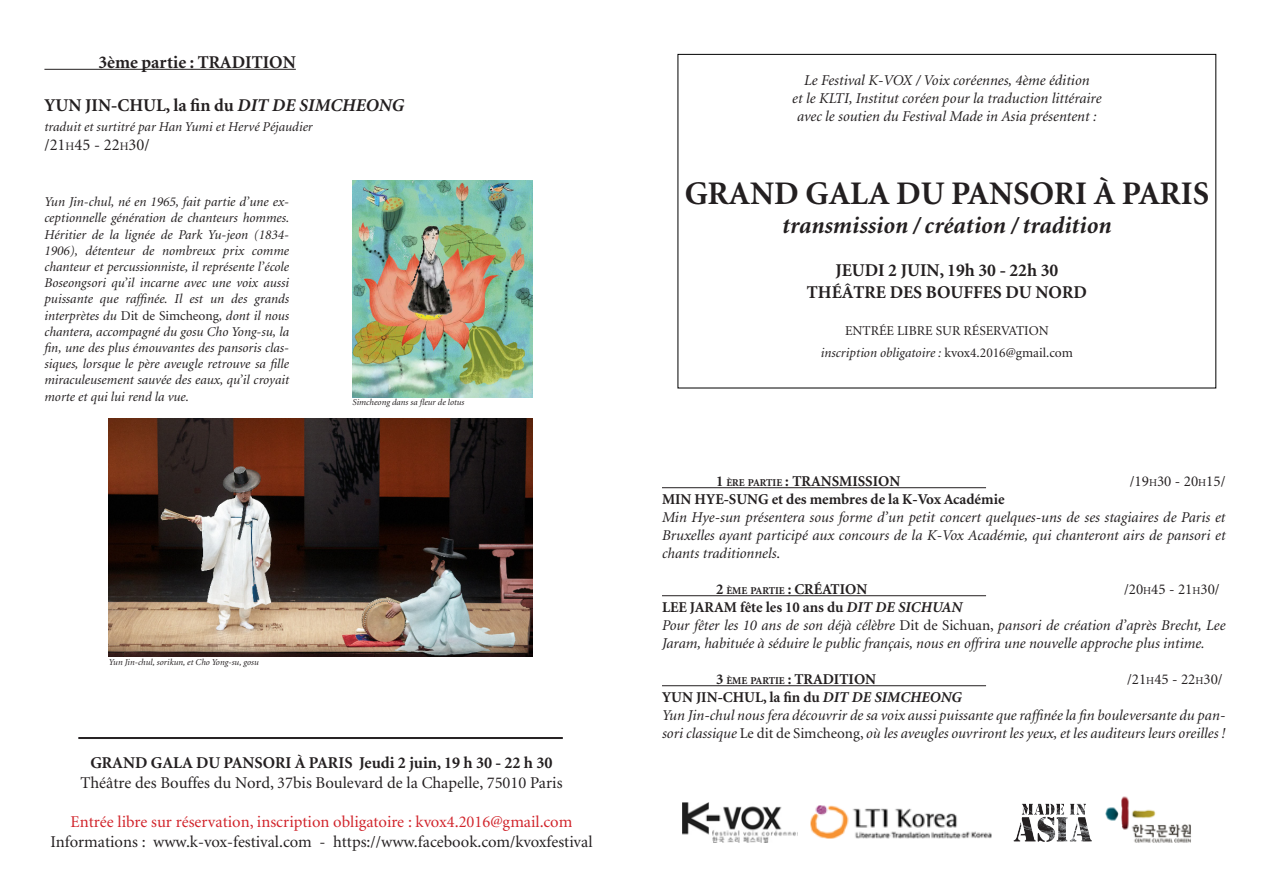
<style>
.page{position:relative;width:1263px;height:893px;background:#fff}
.page>*{position:absolute;margin:0;border:0;box-sizing:border-box;transform-origin:0 0}
.t1{font:700 33px "Minion";color:#231f20}
.t2{font:italic 700 24px "Minion";color:#231f20}
.t3{font:700 18px "Minion";color:#231f20}
.t4{font:700 18px "Minion";color:#231f20}
.t5{font:16.5px "Minion";color:#231f20}
.t6{font:16.5px "Minion";color:#d1232a}
.t7{font:700 16.5px "Minion";color:#231f20}
.t8{font:16.5px "Minion";color:#231f20}
.t9{font:italic 15px/18px "Minion";color:#231f20}
.t10{font:700 15px "Minion";color:#231f20}
.t11{font:15px "Minion";color:#231f20}
.t12{font:italic 13.5px/16.2px "Minion";color:#231f20;text-align:justify}
.t13{font:13.5px "Minion";color:#231f20}
.t14{font:700 10.5px "Minion";color:#231f20}
.t15{font:italic 9px "Minion";color:#231f20}
.s1{font-style:italic}
.s2{font-size:11.55px}
.s3{font-style:normal}
.s4{font-style:inherit}
.s5{font-size:10.5px}
.s6{font-size:15px}
</style>
<div class="page">
<hr style="left:44px;top:69px;width:252px;height:1px;background:#231f20">
<img style="left:810px;top:805px;width:182px;height:34px">
<img style="left:1105px;top:796px;width:86px;height:47px">
<img style="left:682px;top:802px;width:116px;height:41px">
<hr style="left:662px;top:487px;width:324px;height:1px;background:#231f20">
<hr style="left:662px;top:595px;width:324px;height:1px;background:#231f20">
<hr style="left:662px;top:685px;width:324px;height:1px;background:#231f20">
<img style="left:353px;top:180px;width:180px;height:218px">
<img style="left:109px;top:418px;width:423px;height:239px">
<hr style="left:78px;top:737px;width:485px;height:1px;background:#231f20">
<hr style="left:78px;top:738px;width:485px;height:1px;background:#231f20">
<img style="left:1028px;top:804px;width:58px;height:11px">
<p class="t3" style="left:98px;top:53px;width:199px">3ème partie : TRADITION</p>
<p class="t3" style="left:44px;top:96px;width:361px">YUN JIN-CHUL, la fin du <span class="s1">DIT DE SIMCHEONG</span></p>
<p class="t12" style="left:44px;top:119px;width:270px">traduit et surtitré par Han Yumi et Hervé Péjaudier</p>
<p class="t8" style="left:44px;top:137px;width:107px">/21<span class="s2">h</span>45 - 22<span class="s2">h</span>30/</p>
<p class="t12" style="left:44px;top:194px;width:246px">Yun Jin-chul, né en 1965, fait partie d’une ex&shy;ceptionnelle génération de chanteurs hommes.<br>Héritier de la lignée de Park Yu-jeon (1834- 1906), détenteur de nombreux prix comme chanteur et percussionniste, il représente l’école Boseongsori qu’il incarne avec une voix aussi puissante que raffinée. Il est un des grands interprètes du <span class="s3">Dit de Simcheong</span>, dont il nous chantera, accompagné du gosu Cho Yong-su, la fin, une des plus émouvantes des pansoris clas&shy;siques, lorsque le père aveugle retrouve sa fille miraculeusement sauvée des eaux, qu’il croyait morte et qui lui rend la vue.</p>
<p class="t15" style="left:353px;top:398px;width:113px">Simcheong dans sa fleur de lotus</p>
<p class="t15" style="left:109px;top:658px;width:151px">Yun Jin-chul, sorikun, et Cho Yong-su, gosu</p>
<p class="t7" style="left:90px;top:754px;width:464px">GRAND GALA DU PANSORI À PARIS Jeudi 2 juin, 19 h 30 - 22 h 30</p>
<p class="t5" style="left:80px;top:774px;width:484px">Théâtre des Bouffes du Nord, 37bis Boulevard de la Chapelle, 75010 Paris</p>
<p class="t6" style="left:71px;top:814px;width:503px">Entrée libre sur réservation, inscription obligatoire : kvox4.2016@gmail.com</p>
<p class="t5" style="left:50px;top:834px;width:543px">Informations : www.k-vox-festival.com - https://www.facebook.com/kvoxfestival</p>
<p class="t9" style="left:804px;top:72px;width:287px">Le Festival K-VOX / Voix coréennes, 4ème édition</p>
<p class="t9" style="left:792px;top:90px;width:311px">et le KLTI, Institut coréen pour la traduction littéraire</p>
<p class="t9" style="left:797px;top:108px;width:301px">avec le soutien du Festival Made in Asia présentent :</p>
<p class="t1" style="left:685px;top:177px;width:526px">GRAND GALA DU PANSORI À PARIS</p>
<p class="t2" style="left:782px;top:213px;width:331px">transmission / création / tradition</p>
<p class="t3" style="left:835px;top:261px;width:225px">JEUDI 2 JUIN, 19h 30 - 22h 30</p>
<p class="t4" style="left:807px;top:283px;width:282px">THÉÂTRE DES BOUFFES DU NORD</p>
<p class="t13" style="left:845px;top:324px;width:205px">ENTRÉE LIBRE SUR RÉSERVATION</p>
<p class="t12" style="left:821px;top:345px;width:254px">inscription obligatoire : <span class="s3">kvox4.2016@gmail.com</span></p>
<p class="t10" style="left:716px;top:474px;width:186px"><span class="s4">1</span> <span class="s5">ÈRE PARTIE</span> <span class="s4">:</span> TRANSMISSION</p>
<p class="t11" style="left:1130px;top:474px;width:97px">/19<span class="s5">h</span>30 - 20<span class="s5">h</span>15/</p>
<p class="t10" style="left:662px;top:492px;width:344px">MIN HYE-SUNG et des membres de la K-Vox Académie</p>
<p class="t9" style="left:662px;top:509px;width:565px;text-align:justify">Min Hye-sun présentera sous forme d’un petit concert quelques-uns de ses stagiaires de Paris et Bruxelles ayant participé aux concours de la K-Vox Académie, qui chanteront airs de pansori et chants traditionnels<span class="s3">.</span></p>
<p class="t14" style="left:716px;top:585px;width:153px"><span class="s6">2</span> ÈME PARTIE <span class="s6">:</span> <span class="s6">CRÉATION</span></p>
<p class="t11" style="left:1124px;top:582px;width:97px">/20<span class="s5">h</span>45 - 21<span class="s5">h</span>30/</p>
<p class="t10" style="left:662px;top:600px;width:302px">LEE JARAM fête les 10 ans du <span class="s1">DIT DE SICHUAN</span></p>
<p class="t9" style="left:662px;top:617px;width:565px">Pour fêter les 10 ans de son déjà célèbre <span class="s3">Dit de Sichuan,</span> pansori de création d’après Brecht, Lee<br>Jaram, habituée à séduire le public français, nous en offrira une nouvelle approche plus intime.</p>
<p class="t14" style="left:716px;top:675px;width:162px"><span class="s6">3</span> ÈME PARTIE <span class="s6">:</span> <span class="s6">TRADITION</span></p>
<p class="t11" style="left:1127px;top:672px;width:97px">/21<span class="s5">h</span>45 - 22<span class="s5">h</span>30/</p>
<p class="t10" style="left:662px;top:690px;width:301px">YUN JIN-CHUL, la fin du <span class="s1">DIT DE SIMCHEONG</span></p>
<p class="t9" style="left:662px;top:707px;width:565px">Yun Jin-chul nous fera découvrir de sa voix aussi puissante que raffinée la fin bouleversante du pan&shy;sori classique <span class="s3">Le dit de Simcheong,</span> où les aveugles ouvriront les yeux, et les auditeurs leurs oreilles !</p>
</div>
